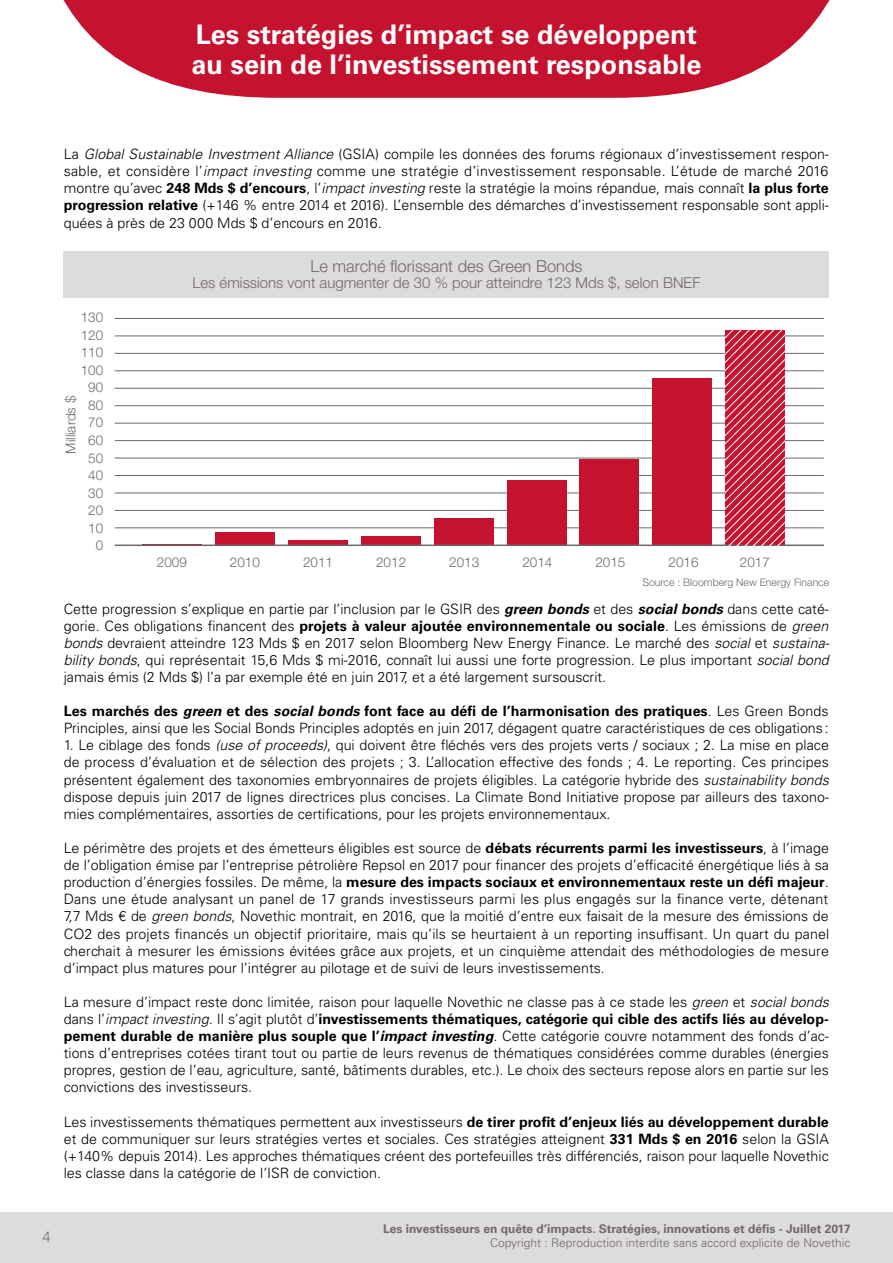
<style>
.page{position:relative;width:893px;height:1263px;background:#fff}
.page>*{position:absolute;margin:0;border:0;box-sizing:border-box;transform-origin:0 0}
.t1{font:700 27px/30px "Univers LT Std";color:#fff}
.t2{font:300 16.5px "Helvetica Neue LT Pro";color:#6d6968}
.t3{font:300 15px "Helvetica Neue LT Pro";color:#6d6968}
.t4{font:300 14.25px/17.1px "Univers LT Std";color:#000;text-align:justify}
.t5{font:300 13.5px/17.5px "Helvetica Neue LT Pro";color:#6d6968;text-align:right}
.t6{font:700 12px "Univers LT Std";color:#6d6968}
.t7{font:300 12px "Univers LT Std";color:#6d6968}
.t8{font:300 10.5px "Helvetica Neue LT Pro";color:#6d6968}
.s1{font-style:italic}
.s2{font-weight:700}
.s3{font-weight:700;font-style:italic}
</style>
<div class="page">
<div style="left:0;top:1212px;width:893px;height:51px;background:#dedcdb"></div>
<svg style="left:63px;top:0;width:767px;height:98px;background:#cc334c"></svg>
<div style="left:64px;top:251px;width:765px;height:47px;background:#dedcdb"></div>
<hr style="left:115px;top:527px;width:709px;height:1px;background:#6d6968">
<hr style="left:115px;top:510px;width:709px;height:1px;background:#6d6968">
<hr style="left:115px;top:493px;width:709px;height:1px;background:#6d6968">
<hr style="left:115px;top:475px;width:709px;height:1px;background:#6d6968">
<hr style="left:115px;top:458px;width:709px;height:1px;background:#6d6968">
<hr style="left:115px;top:440px;width:709px;height:1px;background:#6d6968">
<hr style="left:115px;top:423px;width:709px;height:1px;background:#6d6968">
<hr style="left:115px;top:405px;width:709px;height:1px;background:#6d6968">
<hr style="left:115px;top:388px;width:709px;height:1px;background:#6d6968">
<hr style="left:115px;top:370px;width:709px;height:1px;background:#6d6968">
<hr style="left:115px;top:353px;width:709px;height:1px;background:#6d6968">
<hr style="left:115px;top:336px;width:709px;height:1px;background:#6d6968">
<hr style="left:115px;top:318px;width:709px;height:1px;background:#6d6968">
<div style="left:653px;top:378px;width:59px;height:167px;background:#c4122f"></div>
<div style="left:580px;top:459px;width:59px;height:86px;background:#c4122f"></div>
<div style="left:507px;top:480px;width:59px;height:65px;background:#c4122f"></div>
<div style="left:434px;top:518px;width:59px;height:27px;background:#c4122f"></div>
<div style="left:361px;top:536px;width:59px;height:9px;background:#c4122f"></div>
<div style="left:288px;top:540px;width:60px;height:5px;background:#c4122f"></div>
<div style="left:215px;top:532px;width:60px;height:13px;background:#c4122f"></div>
<hr style="left:115px;top:544px;width:709px;height:2px;background:#6d6968">
<svg style="left:725px;top:330px;width:60px;height:215px;background:#cd3b52"></svg>
<h1 class="t1" style="left:192px;top:19px;width:511px">Les stratégies d’impact se développent au sein de l’investissement responsable</h1>
<p class="t4" style="left:64px;top:146px;width:767px">La <span class="s1">Global Sustainable Investment Alliance</span> (GSIA) compile les données des forums régionaux d’investissement respon&shy;sable, et considère l’<span class="s1">impact investing</span> comme une stratégie d’investissement responsable. L’étude de marché 2016 montre qu’avec <span class="s2">248 Mds $ d’encours</span>, l’<span class="s1">impact investing</span> reste la stratégie la moins répandue, mais connaît <span class="s2">la plus forte progression relative</span> (+146 % entre 2014 et 2016). L’ensemble des démarches d’investissement responsable sont appli&shy;quées à près de 23 000 Mds $ d’encours en 2016.</p>
<p class="t5" style="left:81px;top:308px;width:24px">130<br>120<br>110<br>100<br>90<br>80<br>70<br>60<br>50<br>40<br>30<br>20<br>10<br>0</p>
<p class="t5" style="left:62px;top:454px;width:59px;rotate:-90deg">Milliards $</p>
<p class="t2" style="left:310px;top:256px;width:274px">Le marché florissant des Green Bonds</p>
<p class="t3" style="left:192px;top:274px;width:510px">Les émissions vont augmenter de 30 % pour atteindre 123 Mds $, selon BNEF</p>
<p class="t5" style="left:157px;top:553px;width:32px">2009</p>
<p class="t5" style="left:230px;top:553px;width:32px">2010</p>
<p class="t5" style="left:303px;top:553px;width:32px">2011</p>
<p class="t5" style="left:376px;top:553px;width:32px">2012</p>
<p class="t5" style="left:449px;top:553px;width:32px">2013</p>
<p class="t5" style="left:522px;top:553px;width:32px">2014</p>
<p class="t5" style="left:595px;top:553px;width:32px">2015</p>
<p class="t5" style="left:668px;top:553px;width:32px">2016</p>
<p class="t5" style="left:740px;top:553px;width:32px">2017</p>
<p class="t8" style="left:642px;top:576px;width:188px">Source : Bloomberg New Energy Finance</p>
<p class="t4" style="left:64px;top:600px;width:767px">Cette progression s’explique en partie par l’inclusion par le GSIR des <span class="s3">green bonds</span> et des <span class="s3">social bonds</span> dans cette caté&shy;gorie. Ces obligations financent des <span class="s2">projets à valeur ajoutée environnementale ou sociale</span>. Les émissions de <span class="s1">green bonds</span> devraient atteindre 123 Mds $ en 2017 selon Bloomberg New Energy Finance. Le marché des <span class="s1">social</span> et <span class="s1">sustaina&shy;bility bonds</span>, qui représentait 15,6 Mds $ mi-2016, connaît lui aussi une forte progression. Le plus important <span class="s1">social bond </span>jamais émis (2 Mds $) l’a par exemple été en juin 2017, et a été largement sursouscrit.</p>
<p class="t4" style="left:64px;top:703px;width:766px"><span class="s2">Les marchés des</span> <span class="s3">green</span> <span class="s2">et des</span> <span class="s3">social bonds</span> <span class="s2">font face au défi de l’harmonisation des pratiques</span>. Les Green Bonds<br>Principles, ainsi que les Social Bonds Principles adoptés en juin 2017, dégagent quatre caractéristiques de ces obligations :</p>
<p class="t4" style="left:64px;top:737px;width:767px">1. Le ciblage des fonds <span class="s1">(use of proceeds)</span>, qui doivent être fléchés vers des projets verts / sociaux ; 2. La mise en place de process d’évaluation et de sélection des projets ; 3. L’allocation effective des fonds ; 4. Le reporting. Ces principes présentent également des taxonomies embryonnaires de projets éligibles. La catégorie hybride des <span class="s1">sustainability bonds </span>dispose depuis juin 2017 de lignes directrices plus concises. La Climate Bond Initiative propose par ailleurs des taxono&shy;mies complémentaires, assorties de certifications, pour les projets environnementaux.</p>
<p class="t4" style="left:64px;top:839px;width:767px">Le périmètre des projets et des émetteurs éligibles est source de <span class="s2">débats récurrents parmi les investisseurs</span>, à l’image de l’obligation émise par l’entreprise pétrolière Repsol en 2017 pour financer des projets d’efficacité énergétique liés à sa production d’énergies fossiles. De même, la <span class="s2">mesure des impacts sociaux et environnementaux reste un défi majeur</span>.<br>Dans une étude analysant un panel de 17 grands investisseurs parmi les plus engagés sur la finance verte, détenant 7,7 Mds € de <span class="s1">green bonds</span>, Novethic montrait, en 2016, que la moitié d’entre eux faisait de la mesure des émissions de CO2 des projets financés un objectif prioritaire, mais qu’ils se heurtaient à un reporting insuffisant. Un quart du panel cherchait à mesurer les émissions évitées grâce aux projets, et un cinquième attendait des méthodologies de mesure d’impact plus matures pour l’intégrer au pilotage et de suivi de leurs investissements.</p>
<p class="t4" style="left:64px;top:993px;width:767px">La mesure d’impact reste donc limitée, raison pour laquelle Novethic ne classe pas à ce stade les <span class="s1">green</span> et <span class="s1">social bonds </span>dans l’<span class="s1">impact investing</span>. Il s’agit plutôt d’<span class="s2">investissements thématiques, catégorie qui cible des actifs liés au dévelop&shy;pement durable de manière plus souple que l’</span><span class="s3">impact investing</span>. Cette catégorie couvre notamment des fonds d’ac&shy;tions d’entreprises cotées tirant tout ou partie de leurs revenus de thématiques considérées comme durables (énergies propres, gestion de l’eau, agriculture, santé, bâtiments durables, etc.). Le choix des secteurs repose alors en partie sur les convictions des investisseurs.</p>
<p class="t4" style="left:64px;top:1113px;width:767px">Les investissements thématiques permettent aux investisseurs <span class="s2">de tirer profit d’enjeux liés au développement durable </span>et de communiquer sur leurs stratégies vertes et sociales. Ces stratégies atteignent <span class="s2">331 Mds $ en 2016</span> selon la GSIA (+140% depuis 2014). Les approches thématiques créent des portefeuilles très différenciés, raison pour laquelle Novethic les classe dans la catégorie de l’ISR de conviction.</p>
<p class="t3" style="left:43px;top:1228px;width:10px">4</p>
<p class="t6" style="left:383px;top:1222px;width:469px">Les investisseurs en quête d’impacts. Stratégies, innovations et défis - Juillet 2017</p>
<p class="t7" style="left:490px;top:1235px;width:362px">Copyright : Reproduction interdite sans accord explicite de Novethic</p>
</div>
